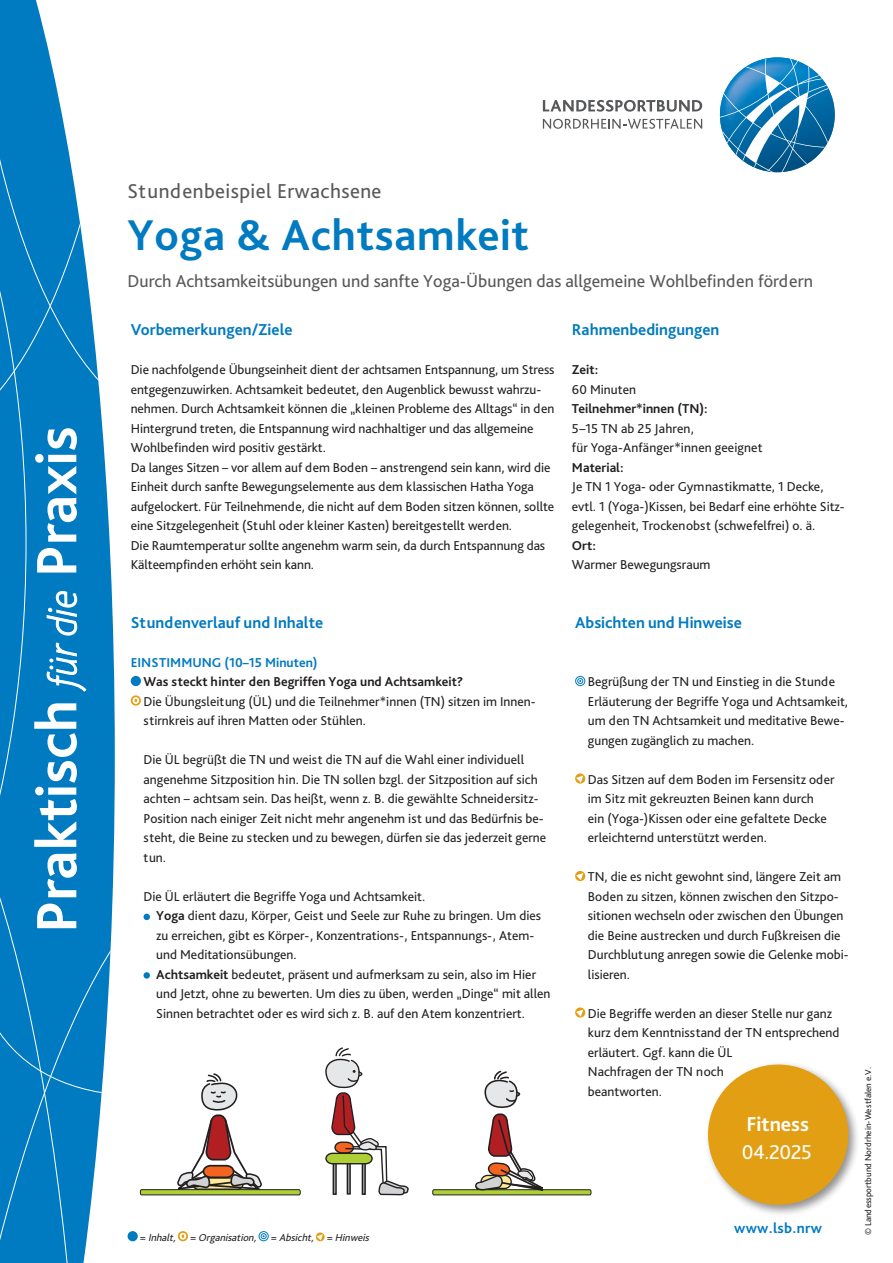
<style>
.page{position:relative;width:893px;height:1263px;background:#fff}
.page>*{position:absolute;margin:0;border:0;box-sizing:border-box;transform-origin:0 0}
.t1{font:700 45px "Bliss Pro";letter-spacing:.015em;color:#007ac0}
.t2{font:21px "Bliss Pro";letter-spacing:.02em;color:#57585a}
.t3{font:700 21px "Bliss Pro";color:#fff}
.t4{font:21px "Bliss Pro";letter-spacing:-.02em;color:#fff}
.t5{font:18px "Bliss Pro";color:#57585a}
.t6{font:700 16.5px "Bliss Pro";color:#007ac0}
.t7{font:700 15px "Bliss Pro";letter-spacing:.02em;color:#007ac0}
.t8{font:13.5px/19.5px "Bliss Pro";color:#231f20}
.t9{font:700 13.5px "Bliss Pro";color:#231f20}
.t10{font:700 13.5px "Bliss Pro";color:#007ac0}
.t11{font:italic 10.5px "Bliss Pro";color:#231f20}
.t12{font:9px "Bliss Pro";color:#231f20}
.s1{font-weight:700}
.s2{font-style:normal}
</style>
<div class="page">
<div style="left:131px;top:676px;width:10px;height:10px;background:#007ac0;border-radius:50%"></div>
<svg style="left:131px;top:695px;width:10px;height:11px"></svg>
<svg style="left:133px;top:697px;width:6px;height:7px"></svg>
<svg style="left:144px;top:914px;width:6px;height:6px"></svg>
<div style="left:144px;top:972px;width:6px;height:7px;background:#007ac0;border-radius:50%"></div>
<svg style="left:575px;top:676px;width:10px;height:10px"></svg>
<svg style="left:575px;top:773px;width:11px;height:11px"></svg>
<div style="left:704px;top:1060px;width:157px;height:157px;background:#231f20;opacity:.5"></div>
<div style="left:709px;top:1066px;width:138px;height:138px;background:#e39f13;border-radius:50%"></div>
<div style="left:128px;top:1231px;width:10px;height:10px;background:#007ac0;border-radius:50%"></div>
<svg style="left:178px;top:1231px;width:10px;height:10px"></svg>
<svg style="left:180px;top:1233px;width:6px;height:6px"></svg>
<svg style="left:259px;top:1231px;width:10px;height:10px"></svg>
<svg style="left:315px;top:1232px;width:10px;height:10px"></svg>
<svg style="left:0;top:0;width:41px;height:18px"></svg>
<svg style="left:86px;top:1096px;width:16px;height:148px"></svg>
<div style="left:0;top:1096px;width:86px;height:167px;background:#007ac0"></div>
<svg style="left:0;top:18px;width:115px;height:1078px"></svg>
<svg style="left:543px;top:100px;width:159px;height:12px"></svg>
<svg style="left:543px;top:119px;width:159px;height:10px"></svg>
<svg style="left:720px;top:57px;width:113px;height:115px"></svg>
<svg style="left:325px;top:1047px;width:84px;height:149px"></svg>
<svg style="left:139px;top:1073px;width:162px;height:123px"></svg>
<svg style="left:432px;top:871px;width:160px;height:325px"></svg>
<h2 class="t2" style="left:128px;top:178px;width:255px">Stundenbeispiel Erwachsene</h2>
<h1 class="t1" style="left:128px;top:207px;width:403px">Yoga &amp; Achtsamkeit</h1>
<h3 class="t5" style="left:128px;top:270px;width:687px">Durch Achtsamkeitsübungen und sanfte Yoga-Übungen das allgemeine Wohlbefinden fördern</h3>
<p class="t6" style="left:131px;top:319px;width:163px">Vorbemerkungen/Ziele</p>
<p class="t8" style="left:131px;top:359px;width:425px">Die nachfolgende Übungseinheit dient der achtsamen Entspannung, um Stress entgegenzuwirken. Achtsamkeit bedeutet, den Augenblick bewusst wahrzu&shy;nehmen. Durch Achtsamkeit können die „kleinen Probleme des Alltags“ in den Hintergrund treten, die Entspannung wird nachhaltiger und das allgemeine Wohlbefinden wird positiv gestärkt.<br>Da langes Sitzen – vor allem auf dem Boden – anstrengend sein kann, wird die Einheit durch sanfte Bewegungselemente aus dem klassischen Hatha Yoga aufgelockert. Für Teilnehmende, die nicht auf dem Boden sitzen können, sollte eine Sitzgelegenheit (Stuhl oder kleiner Kasten) bereitgestellt werden.<br>Die Raumtemperatur sollte angenehm warm sein, da durch Entspannung das Kälteempfinden erhöht sein kann.</p>
<p class="t6" style="left:572px;top:319px;width:149px">Rahmenbedingungen</p>
<p class="t9" style="left:572px;top:361px;width:28px">Zeit:</p>
<p class="t8" style="left:572px;top:379px;width:66px">60 Minuten</p>
<p class="t9" style="left:572px;top:400px;width:137px">Teilnehmer*innen (TN):</p>
<p class="t8" style="left:572px;top:418px;width:192px">5–15 TN ab 25 Jahren,<br>für Yoga-Anfänger*innen geeignet</p>
<p class="t9" style="left:572px;top:459px;width:53px">Material:</p>
<p class="t8" style="left:572px;top:476px;width:274px">Je TN 1 Yoga- oder Gymnastikmatte, 1 Decke, evtl. 1 (Yoga-)Kissen, bei Bedarf eine erhöhte Sitz&shy;gelegenheit, Trockenobst (schwefelfrei) o. ä.</p>
<p class="t9" style="left:572px;top:537px;width:26px">Ort:</p>
<p class="t8" style="left:572px;top:554px;width:140px">Warmer Bewegungsraum</p>
<p class="t6" style="left:131px;top:612px;width:194px">Stundenverlauf und Inhalte</p>
<p class="t10" style="left:131px;top:654px;width:188px">EINSTIMMUNG (10–15 Minuten)</p>
<p class="t9" style="left:143px;top:673px;width:321px">Was steckt hinter den Begriffen Yoga und Achtsamkeit?</p>
<p class="t8" style="left:144px;top:691px;width:394px">Die Übungsleitung (ÜL) und die Teilnehmer*innen (TN) sitzen im Innen&shy;stirnkreis auf ihren Matten oder Stühlen.</p>
<p class="t8" style="left:144px;top:749px;width:404px">Die ÜL begrüßt die TN und weist die TN auf die Wahl einer individuell angenehme Sitzposition hin. Die TN sollen bzgl. der Sitzposition auf sich achten – achtsam sein. Das heißt, wenn z. B. die gewählte Schneidersitz-Position nach einiger Zeit nicht mehr angenehm ist und das Bedürfnis be&shy;steht, die Beine zu stecken und zu bewegen, dürfen sie das jederzeit gerne tun.</p>
<p class="t8" style="left:156px;top:886px;width:396px;text-indent:-13px">Die ÜL erläutert die Begriffe Yoga und Achtsamkeit.<br><span class="s1">Yoga</span> dient dazu, Körper, Geist und Seele zur Ruhe zu bringen. Um dies zu erreichen, gibt es Körper-, Konzentrations-, Entspannungs-, Atem&shy;und Meditationsübungen.<br><span class="s1">Achtsamkeit</span> bedeutet, präsent und aufmerksam zu sein, also im Hier und Jetzt, ohne zu bewerten. Um dies zu üben, werden „Dinge“ mit allen Sinnen betrachtet oder es wird sich z. B. auf den Atem konzentriert.</p>
<p class="t11" style="left:140px;top:1231px;width:233px"><span class="s2">=</span> Inhalt, <span class="s2">=</span> Organisation, <span class="s2">=</span> Absicht, <span class="s2">=</span> Hinweis</p>
<p class="t6" style="left:575px;top:612px;width:168px">Absichten und Hinweise</p>
<p class="t8" style="left:588px;top:671px;width:262px">Begrüßung der TN und Einstieg in die Stunde Erläuterung der Begriffe Yoga und Achtsamkeit, um den TN Achtsamkeit und meditative Bewe&shy;gungen zugänglich zu machen.</p>
<p class="t8" style="left:588px;top:769px;width:248px">Das Sitzen auf dem Boden im Fersensitz oder im Sitz mit gekreuzten Beinen kann durch<br>ein (Yoga-)Kissen oder eine gefaltete Decke erleichternd unterstützt werden.</p>
<p class="t8" style="left:588px;top:866px;width:262px">TN, die es nicht gewohnt sind, längere Zeit am Boden zu sitzen, können zwischen den Sitzpo&shy;sitionen wechseln oder zwischen den Übungen die Beine austrecken und durch Fußkreisen die Durchblutung anregen sowie die Gelenke mobi&shy;lisieren.</p>
<p class="t8" style="left:588px;top:1003px;width:253px">Die Begriffe werden an dieser Stelle nur ganz kurz dem Kenntnisstand der TN entsprechend erläutert. Ggf. kann die ÜL<br>Nachfragen der TN noch<br>beantworten.</p>
<h2 class="t3" style="left:746px;top:1111px;width:64px">Fitness</h2>
<h2 class="t4" style="left:742px;top:1139px;width:72px">04.2025</h2>
<p class="t7" style="left:734px;top:1219px;width:89px">www.lsb.nrw</p>
<p class="t12" style="left:863px;top:1235px;width:170px;rotate:-90deg">© Landessportbund Nordrhein-Westfalen e.V.</p>
</div>
